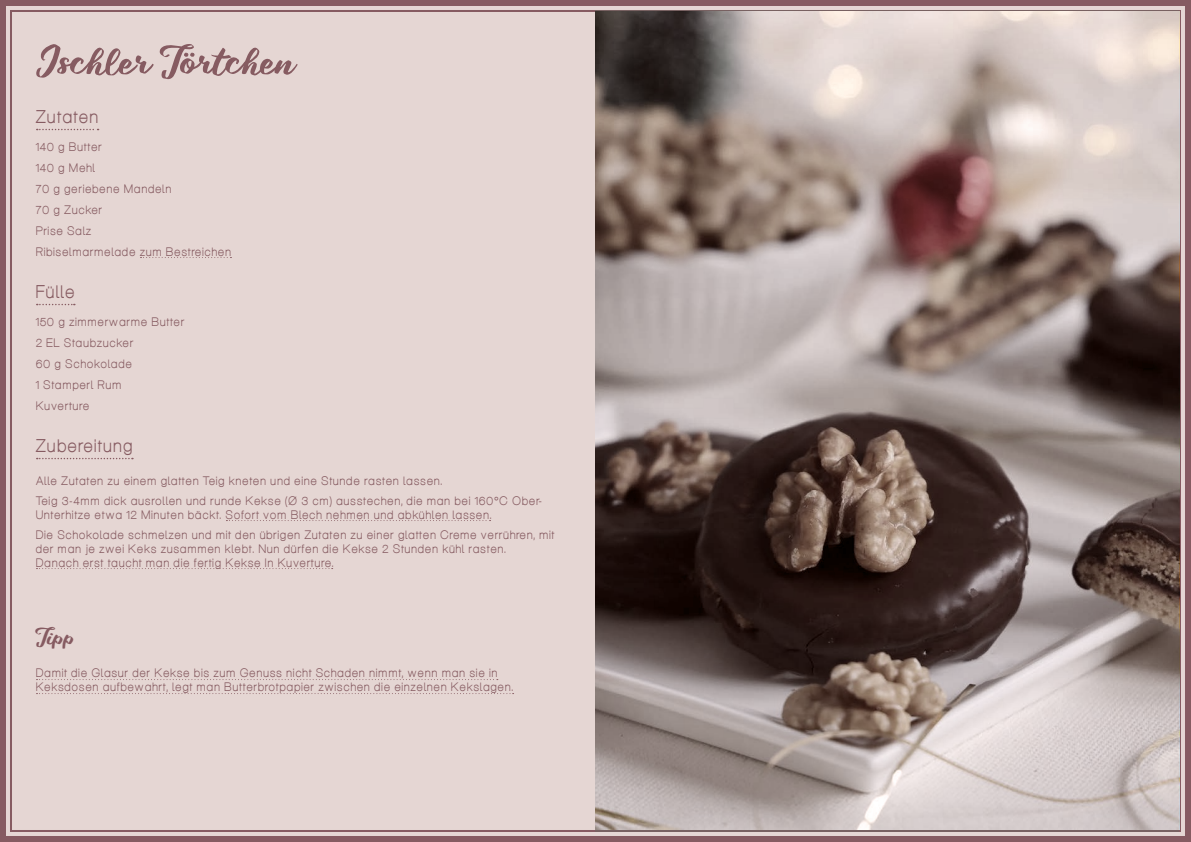
<style>
.page{position:relative;width:1191px;height:842px;background:#e5d6d3}
.page>*{position:absolute;margin:0;border:0;box-sizing:border-box;transform-origin:0 0}
.t1{font:50px "Takashi Minta";color:#865b61}
.t2{font:29px "Takashi Minta";color:#865b61}
.t3{font:18px "Aliquam";letter-spacing:.09em;color:#865b61}
.t4{font:12px/21px "Aliquam";letter-spacing:.09em;color:#865b61}
</style>
<div class="page">
<svg style="left:595px;top:6px;width:584px;height:830px;background:#92847f"></svg>
<svg style="left:37px;top:129px;width:62px;height:1px"></svg>
<svg style="left:140px;top:257px;width:91px;height:1px"></svg>
<svg style="left:37px;top:304px;width:38px;height:1px"></svg>
<svg style="left:37px;top:458px;width:96px;height:1px"></svg>
<svg style="left:226px;top:520px;width:264px;height:1px"></svg>
<svg style="left:36px;top:568px;width:297px;height:1px"></svg>
<svg style="left:36px;top:679px;width:462px;height:1px"></svg>
<svg style="left:36px;top:693px;width:477px;height:1px"></svg>
<svg style="left:183px;top:52px;width:12px;height:6px"></svg>
<h1 class="t1" style="left:36px;top:42px;width:261px">Ischler Tortchen</h1>
<h3 class="t3" style="left:36px;top:106px;width:64px">Zutaten</h3>
<p class="t4" style="left:36px;top:135px;width:196px">140 g Butter<br>140 g Mehl<br>70 g geriebene Mandeln<br>70 g Zucker<br>Prise Salz<br>Ribiselmarmelade zum Bestreichen</p>
<h3 class="t3" style="left:36px;top:281px;width:40px">Fülle</h3>
<p class="t4" style="left:36px;top:310px;width:150px">150 g zimmerwarme Butter<br>2 EL Staubzucker<br>60 g Schokolade<br>1 Stamperl Rum<br>Kuverture</p>
<h3 class="t3" style="left:36px;top:435px;width:98px">Zubereitung</h3>
<p class="t4" style="left:36px;top:470px;width:507px;line-height:20px">Alle Zutaten zu einem glatten Teig kneten und eine Stunde rasten lassen.<br>Teig 3-4mm dick ausrollen und runde Kekse (Ø 3 cm) ausstechen, die man bei 160°C Ober-</p>
<p class="t4" style="left:36px;top:504px;width:520px;line-height:20px">Unterhitze etwa 12 Minuten bäckt. Sofort vom Blech nehmen und abkühlen lassen.<br>Die Schokolade schmelzen und mit den übrigen Zutaten zu einer glatten Creme verrühren, mit</p>
<p class="t4" style="left:36px;top:541px;width:471px;line-height:14px">der man je zwei Keks zusammen klebt. Nun dürfen die Kekse 2 Stunden kühl rasten.<br>Danach erst taucht man die fertig Kekse In Kuverture.</p>
<h2 class="t2" style="left:36px;top:625px;width:41px">Tipp</h2>
<p class="t4" style="left:36px;top:665px;width:478px;line-height:14px">Damit die Glasur der Kekse bis zum Genuss nicht Schaden nimmt, wenn man sie in<br>Keksdosen aufbewahrt, legt man Butterbrotpapier zwischen die einzelnen Kekslagen.</p>
</div>
